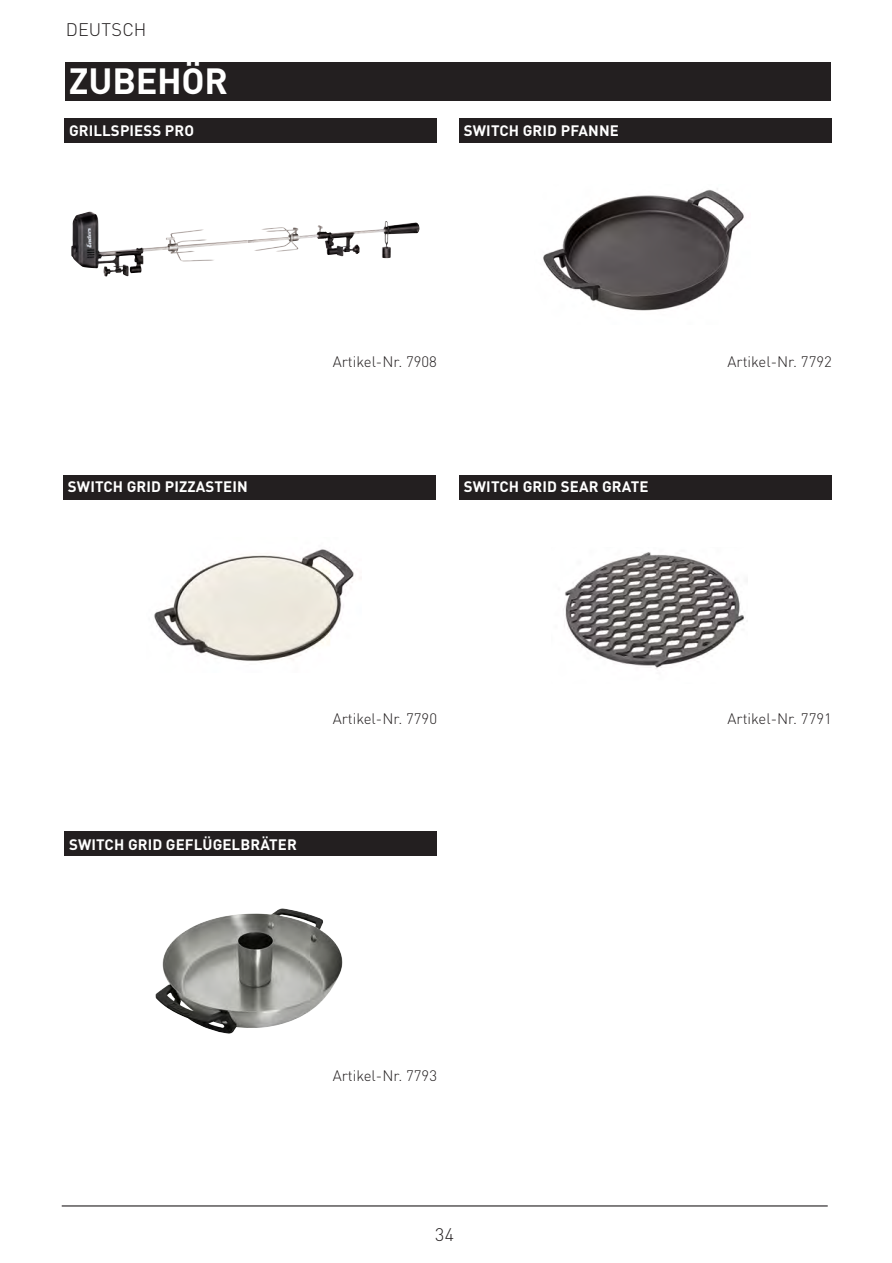
<style>
.page{position:relative;width:892px;height:1263px;background:#fff}
.page>*{position:absolute;margin:0;border:0;box-sizing:border-box;transform-origin:0 0}
.t1{font:700 36px "DIN Pro";letter-spacing:-.005em;color:#fff}
.t2{font:300 18px "DIN Pro";letter-spacing:.01em;color:#231f20}
.t3{font:700 15px "DIN Pro";letter-spacing:.01em;color:#fff}
.t4{font:300 15px "DIN Pro";color:#231f20}
</style>
<div class="page">
<hr style="left:62px;top:1205px;width:765px;height:1px;background:#231f20">
<div style="left:65px;top:62px;width:765px;height:39px;background:#231f20"></div>
<div style="left:65px;top:118px;width:372px;height:25px;background:#231f20"></div>
<div style="left:459px;top:476px;width:372px;height:24px;background:#231f20"></div>
<img style="left:565px;top:552px;width:179px;height:117px">
<img style="left:71px;top:212px;width:51px;height:64px">
<div style="left:65px;top:832px;width:372px;height:24px;background:#231f20"></div>
<img style="left:155px;top:908px;width:188px;height:126px">
<div style="left:63px;top:476px;width:373px;height:24px;background:#231f20"></div>
<img style="left:154px;top:549px;width:200px;height:114px">
<div style="left:459px;top:118px;width:372px;height:25px;background:#231f20"></div>
<img style="left:543px;top:188px;width:201px;height:123px">
<p class="t2" style="left:66px;top:16px;width:82px">DEUTSCH</p>
<h1 class="t1" style="left:69px;top:56px;width:161px">ZUBEHÖR</h1>
<p class="t3" style="left:69px;top:120px;width:127px">GRILLSPIESS PRO</p>
<p class="t3" style="left:463px;top:120px;width:156px">SWITCH GRID PFANNE</p>
<p class="t3" style="left:68px;top:477px;width:181px">SWITCH GRID PIZZASTEIN</p>
<p class="t4" style="left:332px;top:350px;width:106px">Artikel-Nr. 7908</p>
<p class="t3" style="left:463px;top:476px;width:186px">SWITCH GRID SEAR GRATE</p>
<p class="t4" style="left:727px;top:350px;width:106px">Artikel-Nr. 7792</p>
<p class="t4" style="left:332px;top:707px;width:106px">Artikel-Nr. 7790</p>
<p class="t3" style="left:69px;top:834px;width:229px">SWITCH GRID GEFLÜGELBRÄTER</p>
<p class="t4" style="left:332px;top:1064px;width:106px">Artikel-Nr. 7793</p>
<p class="t2" style="left:435px;top:1221px;width:20px">34</p>
<p class="t4" style="left:727px;top:707px;width:106px">Artikel-Nr. 7791</p>
</div>
